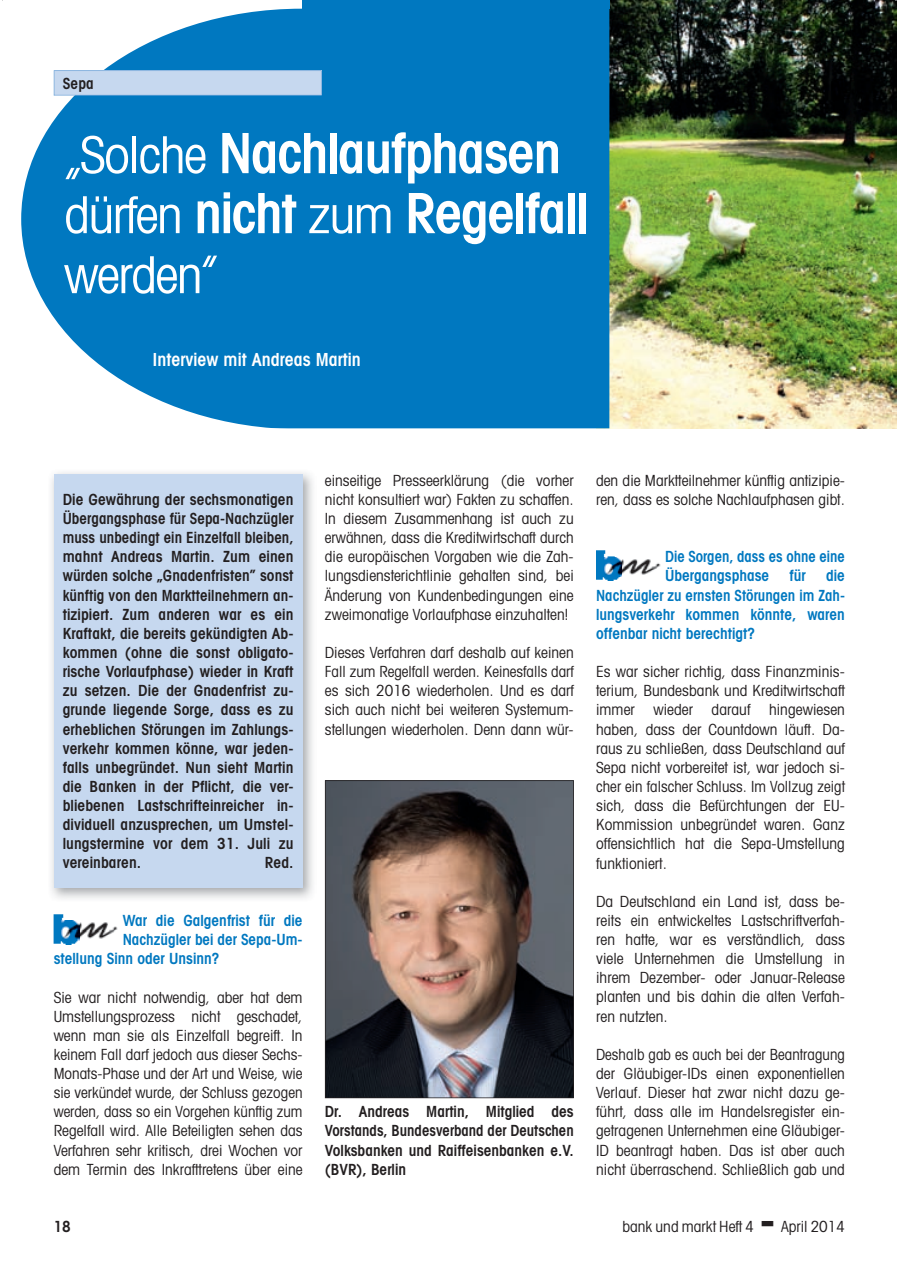
<style>
.page{position:relative;width:897px;height:1276px;background:#fff}
.page>*{position:absolute;margin:0;border:0;box-sizing:border-box;transform-origin:0 0}
.t1{font:600 condensed 55.5px/60px "Avant Garde";letter-spacing:-.025em;color:#fff}
.t2{font:condensed 51px "Avant Garde";letter-spacing:-.025em;color:#fff}
.t3{font:600 condensed 18px "Avant Garde";color:#fff}
.t4{font:condensed 15.3px/19.2px "Avant Garde";color:#231f20;text-align:justify}
.t5{font:600 condensed 15.3px/19.2px "Avant Garde";color:#231f20;text-align:justify}
.t6{font:600 condensed 15.3px/19.2px "Avant Garde";color:#0078c0;text-align:justify}
.t7{font:600 condensed 15.3px/19.2px "Avant Garde";color:#0078c0;scale:.96 1}
.s1{font-weight:400;font-size:51px}
</style>
<div class="page">
<img style="left:609px;top:0;width:287px;height:428px">
<svg style="left:21px;top:9px;width:588px;height:419px;background:#1a85c6"></svg>
<div style="left:302px;top:0;width:307px;height:9px;background:#0078c0"></div>
<svg style="left:54px;top:70px;width:268px;height:26px;background:#bed3ec"></svg>
<img style="left:51px;top:472px;width:262px;height:427px">
<div style="left:54px;top:474px;width:248px;height:413px;background:#c6d8ef"></div>
<img style="left:54px;top:914px;width:25px;height:30px">
<img style="left:61px;top:921px;width:57px;height:19px">
<img style="left:596px;top:550px;width:26px;height:31px">
<img style="left:603px;top:557px;width:58px;height:19px">
<svg style="left:325px;top:780px;width:248px;height:318px;background:#625856"></svg>
<p class="t5" style="left:63px;top:74px;width:32px">Sepa</p>
<h1 class="t1" style="left:64px;top:122px;width:525px"><span class="s1">„Solche</span> Nachlaufphasen <span class="s1">dürfen</span> nicht <span class="s1">zum</span> Regelfall</h1>
<h2 class="t2" style="left:64px;top:243px;width:155px">werden”</h2>
<p class="t3" style="left:153px;top:348px;width:210px">Interview mit Andreas Martin</p>
<p class="t5" style="left:63px;top:490px;width:232px">Die Gewährung der sechsmonatigen Übergangsphase für Sepa-Nachzügler muss unbedingt ein Einzelfall bleiben, mahnt Andreas Martin. Zum einen würden solche „Gnadenfristen” sonst künftig von den Marktteilnehmern an&shy;tizipiert. Zum anderen war es ein Kraftakt, die bereits gekündigten Ab&shy;kommen (ohne die sonst obligato&shy;rische Vorlaufphase) wieder in Kraft zu setzen. Die der Gnadenfrist zu&shy;grunde liegende Sorge, dass es zu erheblichen Störungen im Zahlungs&shy;verkehr kommen könne, war jeden&shy;falls unbegründet. Nun sieht Martin die Banken in der Pflicht, die ver&shy;bliebenen Lastschrifteinreicher in&shy;dividuell anzusprechen, um Umstel&shy;lungstermine vor dem 31. Juli zu vereinbaren.</p>
<p class="t5" style="left:265px;top:853px;width:30px">Red.</p>
<p class="t6" style="left:123px;top:910px;width:181px">War die Galgenfrist für die</p>
<p class="t6" style="left:123px;top:930px;width:181px">Nachzügler bei der Sepa-Um-</p>
<p class="t6" style="left:54px;top:949px;width:167px">stellung Sinn oder Unsinn?</p>
<p class="t4" style="left:54px;top:987px;width:250px">Sie war nicht notwendig, aber hat dem Umstellungsprozess nicht geschadet, wenn man sie als Einzelfall begreift. In keinem Fall darf jedoch aus dieser Sechs-Monats-Phase und der Art und Weise, wie sie verkündet wurde, der Schluss gezogen werden, dass so ein Vorgehen künftig zum Regelfall wird. Alle Beteiligten sehen das Verfahren sehr kritisch, drei Wochen vor dem Termin des Inkrafttretens über eine</p>
<p class="t4" style="left:325px;top:470px;width:250px">einseitige Presseerklärung (die vorher nicht konsultiert war) Fakten zu schaffen.<br>In diesem Zusammenhang ist auch zu erwähnen, dass die Kreditwirtschaft durch die europäischen Vorgaben wie die Zah&shy;lungsdiensterichtlinie gehalten sind, bei Änderung von Kundenbedingungen eine zweimonatige Vorlaufphase einzuhalten!</p>
<p class="t4" style="left:325px;top:642px;width:250px">Dieses Verfahren darf deshalb auf keinen Fall zum Regelfall werden. Keinesfalls darf es sich 2016 wiederholen. Und es darf sich auch nicht bei weiteren Systemum&shy;stellungen wiederholen. Denn dann wür-</p>
<p class="t5" style="left:325px;top:1102px;width:250px">Dr. Andreas Martin, Mitglied des Vorstands, Bundesverband der Deutschen Volksbanken und Raiffeisenbanken e.V. (BVR), Berlin</p>
<p class="t4" style="left:596px;top:470px;width:250px">den die Marktteilnehmer künftig antizipie&shy;ren, dass es solche Nachlaufphasen gibt.</p>
<p class="t7" style="left:665px;top:547px;width:189px">Die Sorgen, dass es ohne eine<br>Übergangsphase</p>
<p class="t6" style="left:789px;top:566px;width:18px">für</p>
<p class="t6" style="left:596px;top:566px;width:250px;text-indent:230px">die Nachzügler zu ernsten Störungen im Zah&shy;lungsverkehr kommen könnte, waren offenbar nicht berechtigt?</p>
<p class="t4" style="left:596px;top:662px;width:250px">Es war sicher richtig, dass Finanzminis&shy;terium, Bundesbank und Kreditwirtschaft immer wieder darauf hingewiesen haben, dass der Countdown läuft. Da&shy;raus zu schließen, dass Deutschland auf Sepa nicht vorbereitet ist, war jedoch si&shy;cher ein falscher Schluss. Im Vollzug zeigt sich, dass die Befürchtungen der EU-Kommission unbegründet waren. Ganz offensichtlich hat die Sepa-Umstellung funktioniert.</p>
<p class="t4" style="left:596px;top:891px;width:250px">Da Deutschland ein Land ist, dass be&shy;reits ein entwickeltes Lastschriftverfah - ren hatte, war es verständlich, dass viele Unternehmen die Umstellung in ihrem Dezember- oder Januar-Release planten und bis dahin die alten Verfah&shy;ren nutzten.</p>
<p class="t4" style="left:596px;top:1044px;width:250px">Deshalb gab es auch bei der Beantragung der Gläubiger-IDs einen exponentiellen Verlauf. Dieser hat zwar nicht dazu ge&shy;führt, dass alle im Handelsregister ein&shy;getragenen Unternehmen eine Gläubiger-ID beantragt haben. Das ist aber auch nicht überraschend. Schließlich gab und</p>
<p class="t5" style="left:54px;top:1217px;width:19px">18</p>
<p class="t4" style="left:622px;top:1216px;width:133px">bank und markt Heft 4</p>
<p class="t4" style="left:781px;top:1216px;width:65px">April 2014</p>
</div>
